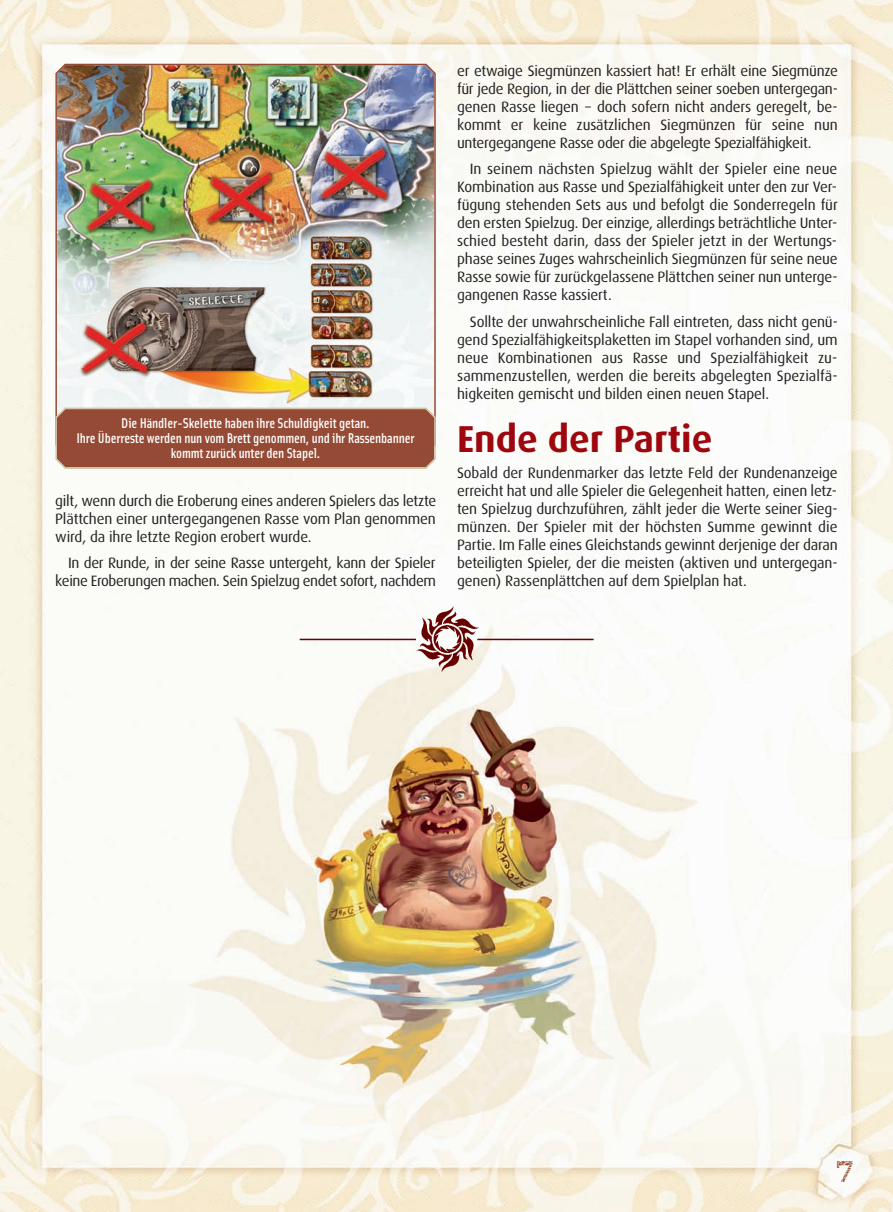
<style>
.page{position:relative;width:893px;height:1212px;background:#fff}
.page>*{position:absolute;margin:0;border:0;box-sizing:border-box;transform-origin:0 0}
.t1{font:700 37.5px "Dax";color:#9d070d}
.t2{font:27px "JI Hidden Vines";color:#954a35}
.t3{font:15px/18px "Dax";letter-spacing:-.015em;color:#231f20;text-align:justify}
.t4{font:500 14.25px/15px "Solex";letter-spacing:-.01em;color:#fff;text-align:center}
</style>
<div class="page">
<img style="left:0;top:0;width:893px;height:1212px">
<img style="left:55px;top:64px;width:381px;height:344px">
<svg style="left:55px;top:408px;width:381px;height:61px;background:#99523d"></svg>
<hr style="left:300px;top:639px;width:116px;height:1px;background:#600">
<hr style="left:477px;top:639px;width:117px;height:1px;background:#600">
<img style="left:416px;top:607px;width:62px;height:64px">
<p class="t4" style="left:76px;top:417px;width:340px">Die Händler-Skelette haben ihre Schuldigkeit getan.<br>Ihre Überreste werden nun vom Brett genommen, und ihr Rassenbanner kommt zurück unter den Stapel.</p>
<p class="t3" style="left:55px;top:493px;width:382px">gilt, wenn durch die Eroberung eines anderen Spielers das letzte Plättchen einer untergegangenen Rasse vom Plan genommen wird, da ihre letzte Region erobert wurde.</p>
<p class="t3" style="left:55px;top:555px;width:382px;text-align:right">In der Runde, in der seine Rasse untergeht, kann der Spieler keine Eroberungen machen. Sein Spielzug endet sofort, nachdem</p>
<p class="t3" style="left:457px;top:62px;width:382px">er etwaige Siegmünzen kassiert hat! Er erhält eine Siegmünze für jede Region, in der die Plättchen seiner soeben untergegan&shy;genen Rasse liegen − doch sofern nicht anders geregelt, be&shy;kommt er keine zusätzlichen Siegmünzen für seine nun untergegangene Rasse oder die abgelegte Spezialfähigkeit.</p>
<p class="t3" style="left:457px;top:161px;width:382px;text-indent:13px">In seinem nächsten Spielzug wählt der Spieler eine neue Kombination aus Rasse und Spezialfähigkeit unter den zur Ver&shy;fügung stehenden Sets aus und befolgt die Sonderregeln für den ersten Spielzug. Der einzige, allerdings beträchtliche Unter&shy;schied besteht darin, dass der Spieler jetzt in der Wertungs&shy;phase seines Zuges wahrscheinlich Siegmünzen für seine neue Rasse sowie für zurückgelassene Plättchen seiner nun unterge&shy;gangenen Rasse kassiert.</p>
<p class="t3" style="left:457px;top:313px;width:382px;text-indent:13px">Sollte der unwahrscheinliche Fall eintreten, dass nicht genü&shy;gend Spezialfähigkeitsplaketten im Stapel vorhanden sind, um neue Kombinationen aus Rasse und Spezialfähigkeit zu&shy;sammenzustellen, werden die bereits abgelegten Spezialfä&shy;higkeiten gemischt und bilden einen neuen Stapel.</p>
<h1 class="t1" style="left:457px;top:422px;width:257px">Ende der Partie</h1>
<p class="t3" style="left:457px;top:465px;width:382px">Sobald der Rundenmarker das letzte Feld der Rundenanzeige erreicht hat und alle Spieler die Gelegenheit hatten, einen letz&shy;ten Spielzug durchzuführen, zählt jeder die Werte seiner Sieg&shy;münzen. Der Spieler mit der höchsten Summe gewinnt die Partie. Im Falle eines Gleichstands gewinnt derjenige der daran beteiligten Spieler, der die meisten (aktiven und untergegan&shy;genen) Rassenplättchen auf dem Spielplan hat.</p>
<h2 class="t2" style="left:836px;top:1157px;width:19px">7</h2>
</div>
